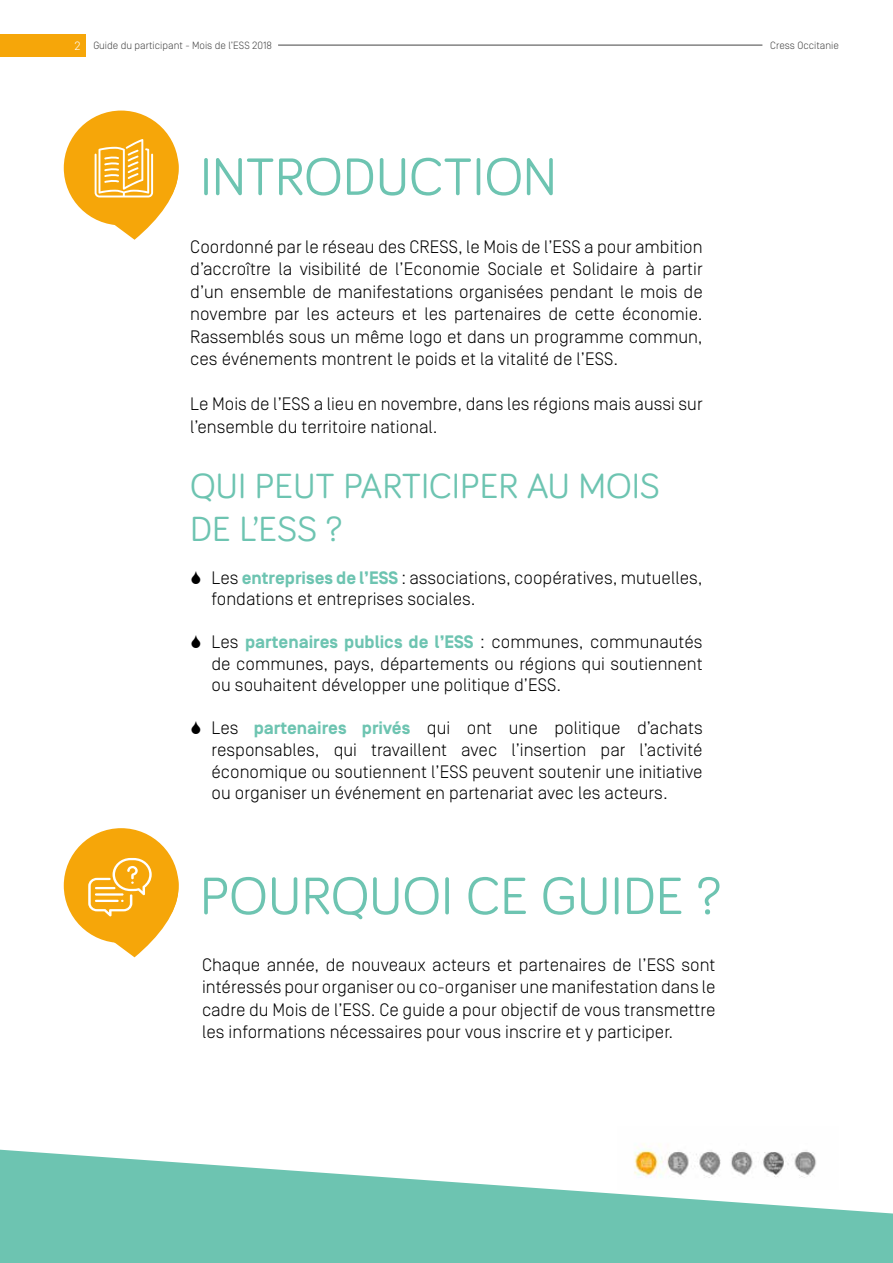
<style>
.page{position:relative;width:893px;height:1263px;background:#fff}
.page>*{position:absolute;margin:0;border:0;box-sizing:border-box;transform-origin:0 0}
.t1{font:54px "Bariol";color:#6dc4b1}
.t2{font:36px/43.2px "Bariol";color:#6dc4b1}
.t3{font:300 18px/22.5px "Simplon BP";color:#000;text-align:justify}
.t4{font:300 10.5px "Simplon BP";color:#444}
.s1{font-size:12px;color:#fff}
.s2{font-weight:700;color:#6dc4b1}
</style>
<div class="page">
<div style="left:0;top:34px;width:85px;height:22px;background:#f6a609"></div>
<hr style="left:278px;top:45px;width:484px;height:1px;background:#444">
<svg style="left:0;top:1149px;width:893px;height:114px;fill:#6dc4b1"></svg>
<div style="left:64px;top:111px;width:115px;height:114px;background:#f6a609;border-radius:50%"></div>
<div style="left:64px;top:828px;width:115px;height:115px;background:#f6a609;border-radius:50%"></div>
<svg style="left:79px;top:120px;width:100px;height:120px"></svg>
<svg style="left:79px;top:837px;width:100px;height:120px"></svg>
<hr style="left:95px;top:900px;width:24px;height:2px;background:#fff">
<hr style="left:95px;top:887px;width:21px;height:2px;background:#fff">
<img style="left:618px;top:1143px;width:221px;height:47px">
<p class="t4" style="left:74px;top:39px;width:199px"><span class="s1">2</span> Guide du participant - Mois de l’ESS 2018</p>
<p class="t4" style="left:770px;top:39px;width:70px">Cress Occitanie</p>
<h1 class="t1" style="left:200px;top:140px;width:358px">INTRODUCTION</h1>
<p class="t3" style="left:190px;top:235px;width:514px">Coordonné par le réseau des CRESS, le Mois de l’ESS a pour ambition d’accroître la visibilité de l’Economie Sociale et Solidaire à partir d’un ensemble de manifestations organisées pendant le mois de novembre par les acteurs et les partenaires de cette économie.<br>Rassemblés sous un même logo et dans un programme commun, ces événements montrent le poids et la vitalité de l’ESS.</p>
<p class="t3" style="left:190px;top:393px;width:514px">Le Mois de l’ESS a lieu en novembre, dans les régions mais aussi sur l’ensemble du territoire national.</p>
<h2 class="t2" style="left:190px;top:462px;width:471px">QUI PEUT PARTICIPER AU MOIS<br>DE L’ESS ?</h2>
<p class="t3" style="left:212px;top:566px;width:493px;line-height:21.6px">Les <span class="s2">entreprises de l’ESS</span> : associations, coopératives, mutuelles, fondations et entreprises sociales.</p>
<p class="t3" style="left:212px;top:631px;width:493px;line-height:21.6px">Les <span class="s2">partenaires publics de l’ESS</span> : communes, communautés de communes, pays, départements ou régions qui soutiennent ou souhaitent développer une politique d’ESS.</p>
<p class="t3" style="left:212px;top:717px;width:493px;line-height:21.6px">Les <span class="s2">partenaires privés</span> qui ont une politique d’achats responsables, qui travaillent avec l’insertion par l’activité économique ou soutiennent l’ESS peuvent soutenir une initiative ou organiser un événement en partenariat avec les acteurs.</p>
<h1 class="t1" style="left:200px;top:860px;width:523px">POURQUOI CE GUIDE ?</h1>
<p class="t3" style="left:202px;top:953px;width:515px">Chaque année, de nouveaux acteurs et partenaires de l’ESS sont intéressés pour organiser ou co-organiser une manifestation dans le cadre du Mois de l’ESS. Ce guide a pour objectif de vous transmettre les informations nécessaires pour vous inscrire et y participer.</p>
</div>
